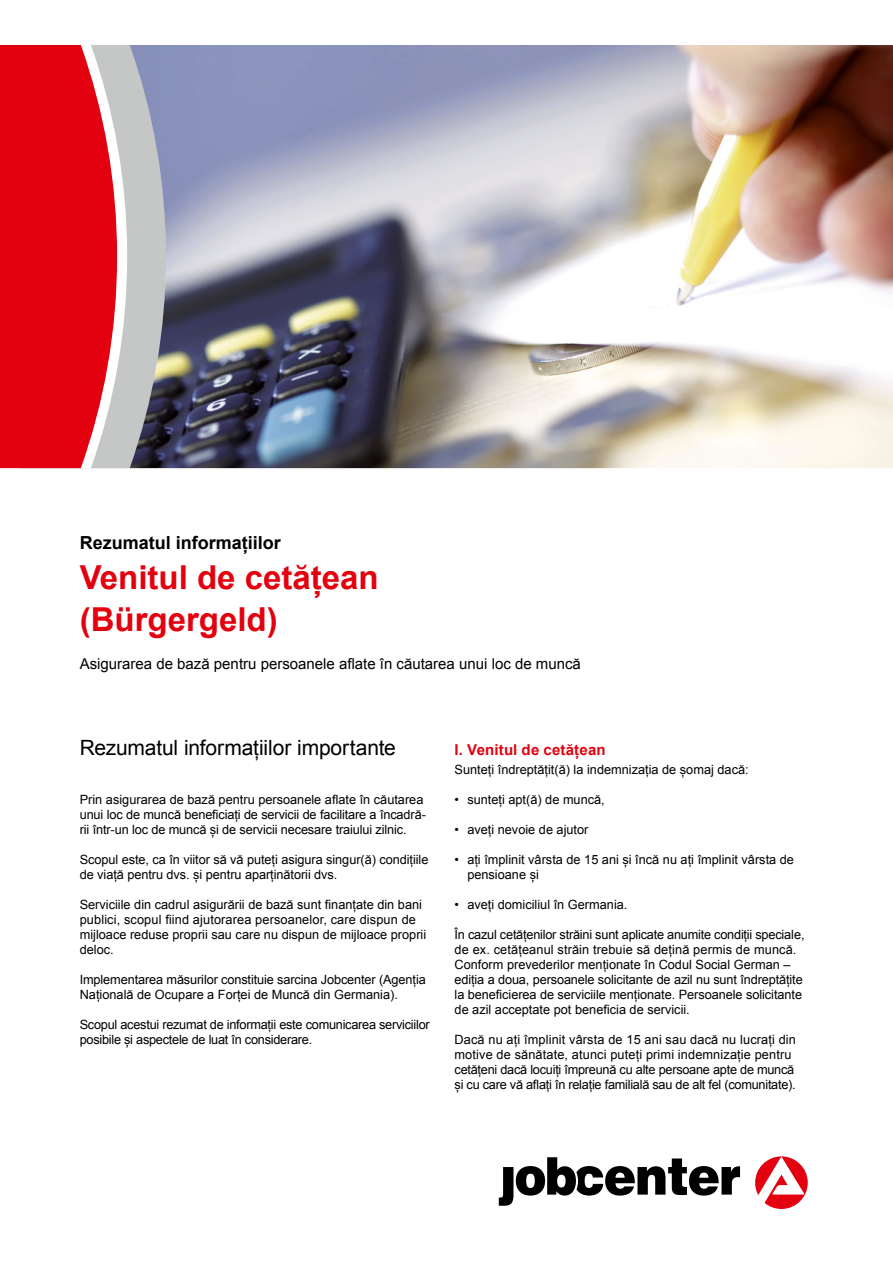
<style>
.page{position:relative;width:893px;height:1263px;background:#fff}
.page>*{position:absolute;margin:0;border:0;box-sizing:border-box;transform-origin:0 0}
.t1{font:700 33px/42px "Arial";color:#e3000f}
.t2{font:21px "Arial";letter-spacing:-.01em;color:#000}
.t3{font:700 18px "Arial";color:#000}
.t4{font:15px "Arial";color:#000}
.t5{font:700 15px "Arial";letter-spacing:.01em;color:#e3000f}
.t6{font:12.75px/15px "Arial";color:#000}
.t7{font:12.75px/15px "Arial";letter-spacing:-.02em;color:#000}
</style>
<div class="page">
<svg style="left:127px;top:45px;width:3px;height:423px"></svg>
<svg style="left:117px;top:45px;width:10px;height:423px;fill:#c5c6c6"></svg>
<svg style="left:0;top:45px;width:117px;height:423px;fill:#e3000f"></svg>
<img style="left:130px;top:45px;width:763px;height:423px">
<svg style="left:755px;top:1156px;width:53px;height:53px"></svg>
<svg style="left:499px;top:1157px;width:241px;height:49px"></svg>
<p class="t3" style="left:80px;top:531px;width:203px">Rezumatul informațiilor</p>
<h1 class="t1" style="left:80px;top:558px;width:300px">Venitul de cetățean (Bürgergeld)</h1>
<p class="t4" style="left:80px;top:654px;width:503px">Asigurarea de bază pentru persoanele aflate în căutarea unui loc de muncă</p>
<h2 class="t2" style="left:80px;top:734px;width:318px">Rezumatul informațiilor importante</h2>
<p class="t6" style="left:80px;top:792px;width:348px">Prin asigurarea de bază pentru persoanele aflate în căutarea unui loc de muncă beneficiați de servicii de facilitare a încadră&shy;rii într-un loc de muncă și de servicii necesare traiului zilnic.</p>
<p class="t6" style="left:80px;top:852px;width:350px">Scopul este, ca în viitor să vă puteți asigura singur(ă) condițiile de viață pentru dvs. și pentru aparținătorii dvs.</p>
<p class="t6" style="left:80px;top:897px;width:348px">Serviciile din cadrul asigurării de bază sunt finanțate din bani publici, scopul fiind ajutorarea persoanelor, care dispun de mijloace reduse proprii sau care nu dispun de mijloace proprii deloc.</p>
<p class="t6" style="left:80px;top:972px;width:348px">Implementarea măsurilor constituie sarcina Jobcenter (Agenția<br>Națională de Ocupare a Forței de Muncă din Germania).</p>
<p class="t7" style="left:80px;top:1017px;width:351px">Scopul acestui rezumat de informații este comunicarea serviciilor posibile și aspectele de luat în considerare.</p>
<h3 class="t5" style="left:455px;top:740px;width:153px">I. Venitul de cetățean</h3>
<p class="t6" style="left:455px;top:762px;width:296px">Sunteți îndreptățit(ă) la indemnizația de șomaj dacă:</p>
<p class="t6" style="left:455px;top:792px;width:152px">• sunteți apt(ă) de muncă,</p>
<p class="t6" style="left:455px;top:822px;width:135px">• aveți nevoie de ajutor</p>
<p class="t6" style="left:467px;top:852px;width:328px;text-indent:-13px">• ați împlinit vârsta de 15 ani și încă nu ați împlinit vârsta de pensioane și</p>
<p class="t6" style="left:455px;top:897px;width:174px">• aveți domiciliul în Germania.</p>
<p class="t6" style="left:455px;top:927px;width:352px">În cazul cetățenilor străini sunt aplicate anumite condiții speciale, de ex. cetățeanul străin trebuie să dețină permis de muncă.<br>Conform prevederilor menționate în Codul Social German – ediția a doua, persoanele solicitante de azil nu sunt îndreptățite la beneficierea de serviciile menționate. Persoanele solicitante de azil acceptate pot beneficia de servicii.</p>
<p class="t7" style="left:455px;top:1032px;width:343px">Dacă nu ați împlinit vârsta de 15 ani sau dacă nu lucrați din motive de sănătate, atunci puteți primi indemnizație pentru cetățeni dacă locuiți împreună cu alte persoane apte de muncă și cu care vă aflați în relație familială sau de alt fel (comunitate).</p>
</div>
